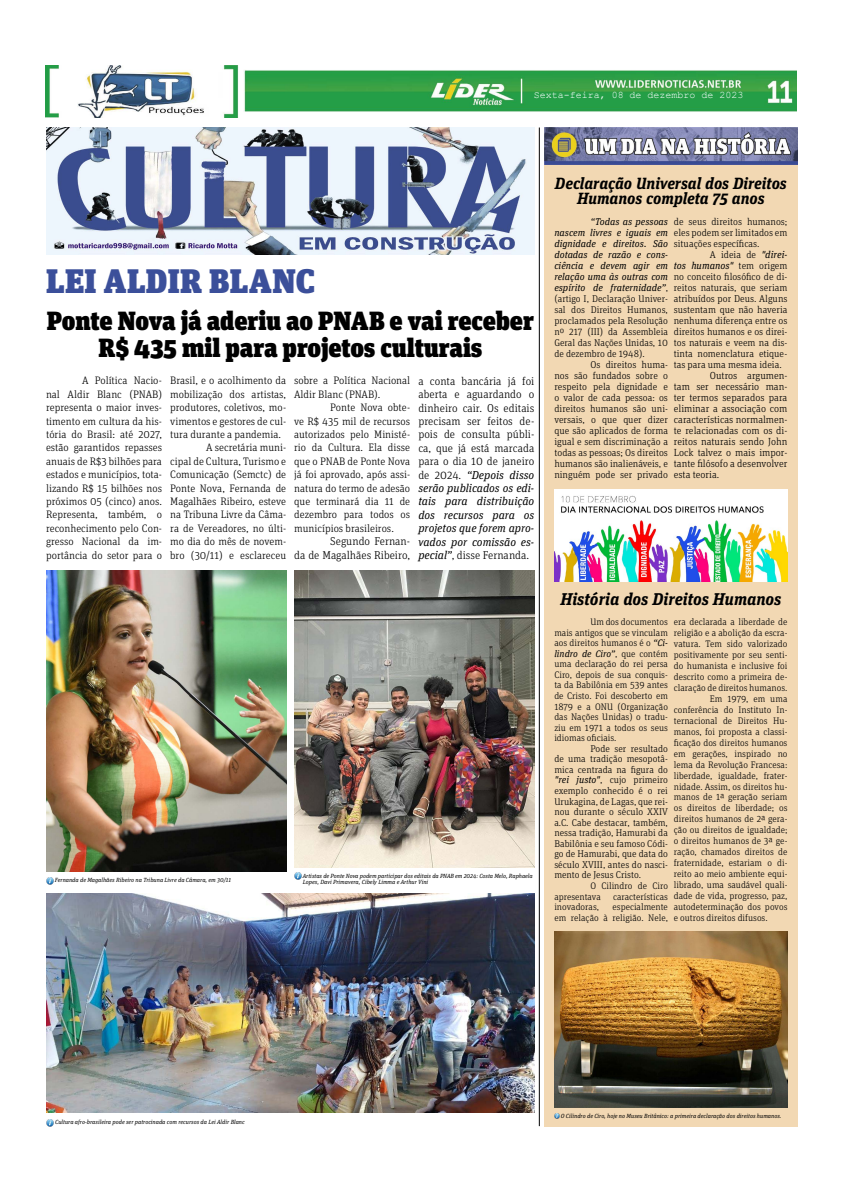
<style>
.page{position:relative;width:842px;height:1191px;background:#fff}
.page>*{position:absolute;margin:0;border:0;box-sizing:border-box;transform-origin:0 0}
.t1{font:900 34px "Unit Slab Pro";letter-spacing:.01em;color:#3b4f9a}
.t2{font:900 26.3px/27px "Unit Slab Pro";color:#000;text-align:center}
.t3{font:italic 700 17px "Unit Slab Pro";color:#000}
.t4{font:italic 700 16.2px/15px "Unit Slab Pro";color:#000;text-align:center}
.t5{font:300 11.4px/13.4px "Unit Slab Pro";color:#000;text-align:right}
.t6{font:300 10.8px/13.4px "Unit Slab Pro";color:#000;text-align:justify}
.t7{font:300 10.3px/11px "Unit Slab Pro";color:#000;text-align:justify}
.t8{font:300 10px/11px "Unit Slab Pro";color:#000;text-align:justify}
.t9{font:10px "Courier New";color:#fff}
.t10{font:300 9.8px/10.6px "Unit Slab Pro";color:#000;text-align:justify}
.t11{font:italic 9.8px/11px "Unit Slab Pro";color:#000;text-align:justify}
.t12{font:300 9.5px/10.6px "Unit Slab Pro";color:#000;text-align:justify}
.t13{font:italic 6px/6px "Unit Slab Pro";color:#000}
.s1{font-weight:400;font-style:italic}
.s2{font-weight:300;font-style:normal}
</style>
<div class="page">
<img style="left:45px;top:65px;width:751px;height:52px">
<hr style="left:539px;top:127px;width:1px;height:999px;background:#000">
<img style="left:46px;top:127px;width:488px;height:127px">
<div style="left:544px;top:164px;width:254px;height:962px;background:#f2d8b3"></div>
<img style="left:554px;top:931px;width:233px;height:176px">
<img style="left:544px;top:127px;width:254px;height:37px">
<svg style="left:554px;top:1113px;width:6px;height:5px"></svg>
<img style="left:554px;top:489px;width:233px;height:93px">
<svg style="left:294px;top:873px;width:7px;height:6px"></svg>
<svg style="left:46px;top:1119px;width:7px;height:7px"></svg>
<svg style="left:46px;top:877px;width:7px;height:7px"></svg>
<img style="left:46px;top:893px;width:488px;height:220px">
<img style="left:46px;top:571px;width:240px;height:300px">
<img style="left:294px;top:571px;width:240px;height:296px">
<p class="t9" style="left:534px;top:89px;width:211px">Sexta-feira, 08 de dezembro de 2023</p>
<h1 class="t1" style="left:46px;top:255px;width:270px">LEI ALDIR BLANC</h1>
<h2 class="t2" style="left:47px;top:306px;width:489px">Ponte Nova já aderiu ao PNAB e vai receber<br>R$ 435 mil para projetos culturais</h2>
<p class="t5" style="left:418px;top:374px;width:117px;text-align:justify">a conta bancária já foi aberta e aguardando o dinheiro cair. Os editais precisam ser feitos de&shy;pois de consulta públi&shy;ca, que já está marcada para o dia 10 de janeiro de 2024. <span class="s1">“Depois disso serão publicados os edi&shy;tais para distribuição dos recursos para os projetos que forem apro&shy;vados por comissão es&shy;pecial”</span>, disse Fernanda.</p>
<p class="t6" style="left:46px;top:373px;width:117px;text-indent:36px">A Política Nacio&shy;nal Aldir Blanc (PNAB) representa o maior inves&shy;timento em cultura da his&shy;tória do Brasil: até 2027, estão garantidos repasses anuais de R$3 bilhões para estados e municípios, tota&shy;lizando R$ 15 bilhões nos próximos 05 (cinco) anos.<br>Representa, também, o reconhecimento pelo Con&shy;gresso Nacional da im&shy;portância do setor para o</p>
<p class="t6" style="left:294px;top:373px;width:117px">sobre a Política Nacional<br>Aldir Blanc (PNAB).</p>
<p class="t6" style="left:170px;top:373px;width:117px">Brasil, e o acolhimento da</p>
<p class="t6" style="left:170px;top:387px;width:117px">mobilização dos artistas,</p>
<p class="t6" style="left:170px;top:400px;width:117px">produtores, coletivos, mo-</p>
<p class="t6" style="left:170px;top:414px;width:117px">vimentos e gestores de cul-</p>
<p class="t6" style="left:170px;top:427px;width:112px">tura durante a pandemia.</p>
<p class="t6" style="left:206px;top:440px;width:81px">A secretária muni-</p>
<p class="t6" style="left:170px;top:454px;width:117px">cipal de Cultura, Turismo e</p>
<p class="t6" style="left:170px;top:467px;width:117px">Comunicação (Semctc) de</p>
<p class="t6" style="left:170px;top:481px;width:117px">Ponte Nova, Fernanda de</p>
<p class="t6" style="left:170px;top:494px;width:117px">Magalhães Ribeiro, esteve</p>
<p class="t6" style="left:170px;top:507px;width:117px">na Tribuna Livre da Câma-</p>
<p class="t6" style="left:170px;top:521px;width:117px">ra de Vereadores, no últi-</p>
<p class="t6" style="left:170px;top:534px;width:117px">mo dia do mês de novem-</p>
<p class="t6" style="left:170px;top:548px;width:117px">bro (30/11) e esclareceu</p>
<p class="t6" style="left:294px;top:400px;width:117px;text-indent:36px">Ponte Nova obte&shy;ve R$ 435 mil de recursos autorizados pelo Ministé&shy;rio da Cultura. Ela disse que o PNAB de Ponte Nova já foi aprovado, após assi&shy;natura do termo de adesão que terminará dia 11 de dezembro para todos os municípios brasileiros.</p>
<p class="t5" style="left:294px;top:534px;width:117px">Segundo Fernan-<br>da de Magalhães Ribeiro,</p>
<p class="t13" style="left:55px;top:877px;width:178px">Fernanda de Magalhães Ribeiro na Tribuna Livre da Câmara, em 30/11</p>
<p class="t13" style="left:303px;top:872px;width:231px">Artistas de Ponte Nova podem participar dos editais da PNAB em 2024: Costa Melo, Raphaela<br>Lopes, Davi Primavera, Cibely Limma e Arthur Vini</p>
<h3 class="t4" style="left:555px;top:175px;width:233px">Declaração Universal dos Direitos<br>Humanos completa 75 anos</h3>
<p class="t8" style="left:674px;top:216px;width:115px">de seus direitos humanos; eles podem ser limitados em situações específicas.</p>
<p class="t8" style="left:674px;top:249px;width:115px;text-indent:36px">A ideia de <span class="s1">"direi&shy;tos humanos"</span> tem origem no conceito filosófico de di&shy;reitos naturais, que seriam atribuídos por Deus. Alguns sustentam que não haveria nenhuma diferença entre os direitos humanos e os direi&shy;tos naturais e veem na dis&shy;tinta nomenclatura etique&shy;tas para uma mesma ideia.</p>
<p class="t7" style="left:674px;top:369px;width:115px;text-indent:36px">Outros argumen&shy;tam ser necessário man&shy;ter termos separados para eliminar a associação com características normalmen&shy;te relacionadas com os di&shy;reitos naturais sendo John Lock talvez o mais impor&shy;tante filósofo a desenvolver esta teoria.</p>
<p class="t11" style="left:554px;top:216px;width:115px;text-indent:36px">“Todas as pessoas nascem livres e iguais em dignidade e direitos. São dotadas de razão e cons&shy;ciência e devem agir em relação uma às outras com espírito de fraternidade”<span class="s2">, (artigo I, Declaração Univer&shy;sal dos Direitos Humanos, proclamados pela Resolução nº 217 (III) da Assembleia Geral das Nações Unidas, 10 de dezembro de 1948).</span></p>
<p class="t8" style="left:554px;top:359px;width:115px;text-indent:36px">Os direitos huma&shy;nos são fundados sobre o respeito pela dignidade e o valor de cada pessoa: os direitos humanos são uni&shy;versais, o que quer dizer que são aplicados de forma igual e sem discriminação a todas as pessoas; Os direitos humanos são inalienáveis, e ninguém pode ser privado</p>
<h3 class="t3" style="left:560px;top:587px;width:223px">História dos Direitos Humanos</h3>
<p class="t12" style="left:554px;top:616px;width:115px;text-indent:36px">Um dos documentos mais antigos que se vinculam aos direitos humanos é o <span class="s1">“Ci&shy;lindro de Ciro”</span>, que contém uma declaração do rei persa Ciro, depois de sua conquis&shy;ta da Babilônia em 539 antes de Cristo. Foi descoberto em 1879 e a ONU (Organização das Nações Unidas) o tradu&shy;ziu em 1971 a todos os seus idiomas oficiais.</p>
<p class="t10" style="left:554px;top:743px;width:115px;text-indent:36px">Pode ser resultado de uma tradição mesopotâ&shy;mica centrada na figura do <span class="s1">"rei justo"</span>, cujo primeiro exemplo conhecido é o rei Urukagina, de Lagas, que rei&shy;nou durante o século XXIV a.C. Cabe destacar, também, nessa tradição, Hamurabi da Babilônia e seu famoso Códi&shy;go de Hamurabi, que data do século XVIII, antes do nasci&shy;mento de Jesus Cristo.</p>
<p class="t12" style="left:554px;top:880px;width:115px;text-indent:36px">O Cilindro de Ciro apresentava</p>
<p class="t12" style="left:674px;top:616px;width:115px">era declarada a liberdade de</p>
<p class="t12" style="left:674px;top:627px;width:115px">religião e a abolição da escra-</p>
<p class="t12" style="left:674px;top:638px;width:115px">vatura. Tem sido valorizado</p>
<p class="t12" style="left:674px;top:649px;width:115px">positivamente por seu senti-</p>
<p class="t12" style="left:674px;top:660px;width:115px">do humanista e inclusive foi</p>
<p class="t12" style="left:674px;top:671px;width:115px">descrito como a primeira de-</p>
<p class="t12" style="left:674px;top:682px;width:115px">claração de direitos humanos.</p>
<p class="t12" style="left:710px;top:693px;width:79px">Em 1979, em uma</p>
<p class="t12" style="left:674px;top:704px;width:115px">conferência do Instituto In-</p>
<p class="t12" style="left:674px;top:715px;width:115px">ternacional de Direitos Hu-</p>
<p class="t12" style="left:674px;top:726px;width:115px">manos, foi proposta a classi-</p>
<p class="t12" style="left:674px;top:737px;width:115px">ficação dos direitos humanos</p>
<p class="t12" style="left:674px;top:747px;width:115px">em gerações, inspirado no</p>
<p class="t12" style="left:674px;top:758px;width:115px">lema da Revolução Francesa:</p>
<p class="t12" style="left:674px;top:769px;width:115px">liberdade, igualdade, frater-</p>
<p class="t12" style="left:674px;top:780px;width:115px">nidade. Assim, os direitos hu-</p>
<p class="t12" style="left:674px;top:791px;width:115px">manos de 1ª geração seriam</p>
<p class="t12" style="left:674px;top:802px;width:115px">os direitos de liberdade; os</p>
<p class="t12" style="left:674px;top:813px;width:115px">direitos humanos de 2ª gera-</p>
<p class="t12" style="left:674px;top:824px;width:115px">ção ou direitos de igualdade;</p>
<p class="t12" style="left:674px;top:835px;width:115px">o direitos humanos de 3ª ge-</p>
<p class="t12" style="left:674px;top:846px;width:115px">ração, chamados direitos de</p>
<p class="t12" style="left:674px;top:857px;width:115px">fraternidade, estariam o di-</p>
<p class="t12" style="left:674px;top:868px;width:115px">reito ao meio ambiente equi-</p>
<p class="t12" style="left:674px;top:879px;width:115px">librado, uma saudável quali-</p>
<p class="t12" style="left:674px;top:890px;width:115px">dade de vida, progresso, paz,</p>
<p class="t12" style="left:674px;top:901px;width:115px">autodeterminação dos povos</p>
<p class="t12" style="left:674px;top:912px;width:95px">e outros direitos difusos.</p>
<p class="t12" style="left:613px;top:890px;width:56px">características</p>
<p class="t12" style="left:554px;top:901px;width:46px">inovadoras,</p>
<p class="t12" style="left:554px;top:901px;width:115px;text-align:right">especialmente<br>em relação à religião. Nele,</p>
<p class="t13" style="left:55px;top:1119px;width:191px">Cultura afro-brasileira pode ser patrocinada com recursos da Lei Aldir Blanc</p>
<p class="t13" style="left:561px;top:1113px;width:222px">O Cilindro de Ciro, hoje no Museu Britânico: a primeira declaração dos direitos humanos.</p>
</div>
